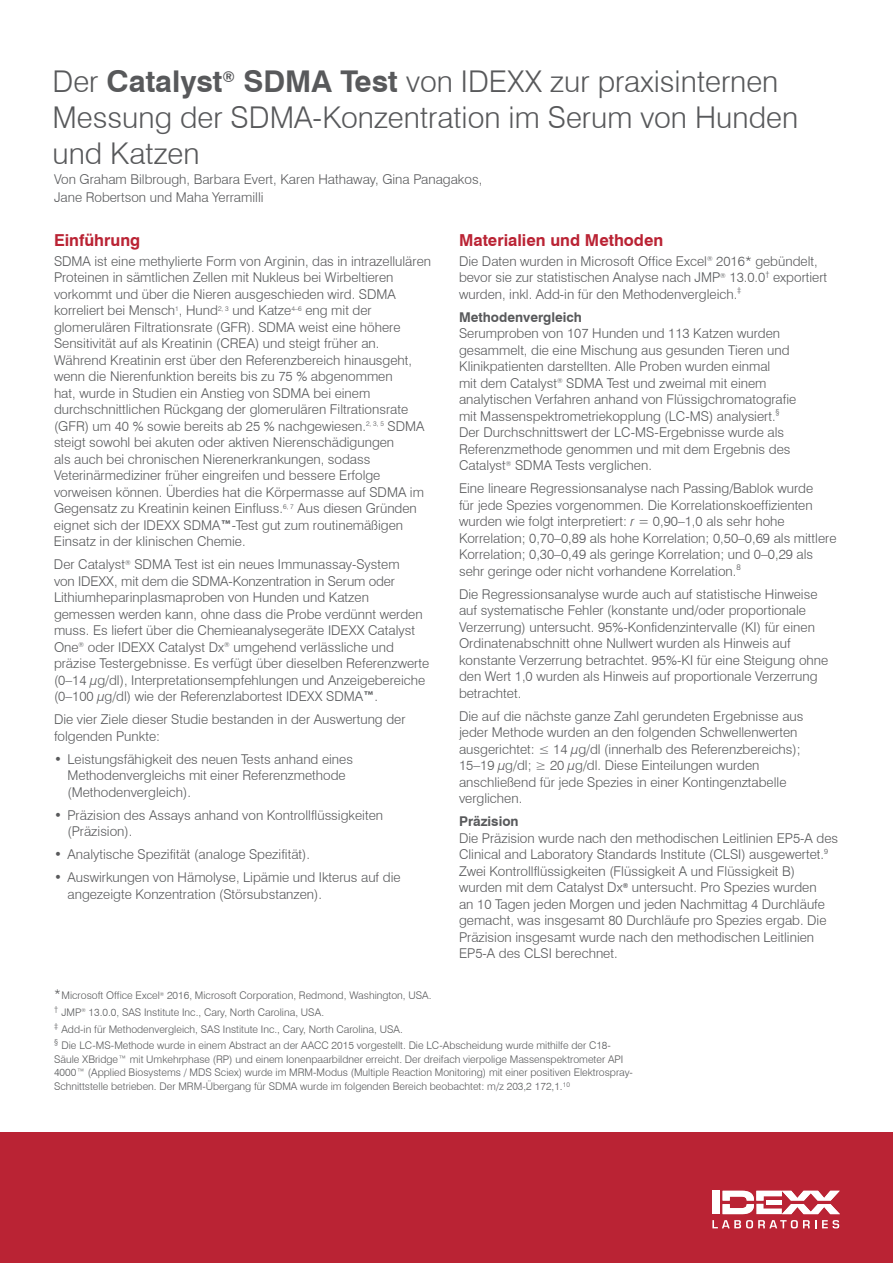
<style>
.page{position:relative;width:893px;height:1263px;background:#fff}
.page>*{position:absolute;margin:0;border:0;box-sizing:border-box;transform-origin:0 0}
.t1{font:300 30px/36px "Swiss 721 BT";color:#58595b}
.t2{font:700 16.5px "Swiss 721 BT";color:#ba2334}
.t3{font:300 13.5px/16.5px "Swiss 721 BT";color:#58595b}
.t4{font:700 13.5px "Swiss 721 BT";color:#58595b}
.t5{font:300 10.5px/16.8px "Swiss 721 BT";color:#58595b}
.s1{font-weight:700}
.s2{font-style:italic}
.s3{font-size:13.5px}
</style>
<div class="page">
<div style="left:0;top:1132px;width:893px;height:131px;background:#ba2334"></div>
<div style="left:712px;top:1191px;width:8px;height:23px;background:#fff"></div>
<svg style="left:712px;top:1220px;width:127px;height:8px"></svg>
<svg style="left:723px;top:1191px;width:117px;height:23px"></svg>
<h1 class="t1" style="left:52px;top:63px;width:747px">Der <span class="s1">Catalyst</span><sup>®</sup> <span class="s1">SDMA Test</span> von IDEXX zur praxisinternen<br>Messung der SDMA-Konzentration im Serum von Hunden und Katzen</h1>
<p class="t3" style="left:54px;top:171px;width:430px;line-height:18px">Von Graham Bilbrough, Barbara Evert, Karen Hathaway, Gina Panagakos,<br>Jane Robertson und Maha Yerramilli</p>
<p class="t2" style="left:54px;top:230px;width:88px">Einführung</p>
<p class="t3" style="left:54px;top:253px;width:379px">SDMA ist eine methylierte Form von Arginin, das in intrazellulären Proteinen in sämtlichen Zellen mit Nukleus bei Wirbeltieren vorkommt und über die Nieren ausgeschieden wird. SDMA korreliert bei Mensch<sup>1</sup>, Hund<sup>2,</sup> <sup>3</sup> und Katze<sup>4–6</sup> eng mit der glomerulären Filtrationsrate (GFR). SDMA weist eine höhere Sensitivität auf als Kreatinin (CREA) und steigt früher an.<br>Während Kreatinin erst über den Referenzbereich hinausgeht, wenn die Nierenfunktion bereits bis zu 75 % abgenommen<br>hat, wurde in Studien ein Anstieg von SDMA bei einem durchschnittlichen Rückgang der glomerulären Filtrationsrate (GFR) um 40 % sowie bereits ab 25 % nachgewiesen.<sup>2,</sup> <sup>3,</sup> <sup>5</sup> SDMA steigt sowohl bei akuten oder aktiven Nierenschädigungen<br>als auch bei chronischen Nierenerkrankungen, sodass Veterinärmediziner früher eingreifen und bessere Erfolge vorweisen können. Überdies hat die Körpermasse auf SDMA im Gegensatz zu Kreatinin keinen Einfluss.<sup>6,</sup> <sup>7</sup> Aus diesen Gründen eignet sich der IDEXX SDMA<span class="s1">™</span>-Test gut zum routinemäßigen Einsatz in der klinischen Chemie.</p>
<p class="t3" style="left:54px;top:556px;width:377px">Der Catalyst<sup>®</sup> SDMA Test ist ein neues Immunassay-System<br>von IDEXX, mit dem die SDMA-Konzentration in Serum oder Lithiumheparinplasmaproben von Hunden und Katzen gemessen werden kann, ohne dass die Probe verdünnt werden muss. Es liefert über die Chemieanalysegeräte IDEXX Catalyst One<sup>®</sup> oder IDEXX Catalyst Dx<sup>®</sup> umgehend verlässliche und präzise Testergebnisse. Es verfügt über dieselben Referenzwerte (0–14 µg/dl), Interpretationsempfehlungen und Anzeigebereiche (0–100 µg/dl) wie der Referenzlabortest IDEXX SDMA<span class="s1">™</span>.</p>
<p class="t3" style="left:54px;top:711px;width:353px">Die vier Ziele dieser Studie bestanden in der Auswertung der folgenden Punkte:</p>
<p class="t3" style="left:68px;top:750px;width:287px;text-indent:-14px">• Leistungsfähigkeit des neuen Tests anhand eines<br>Methodenvergleichs mit einer Referenzmethode (Methodenvergleich).</p>
<p class="t3" style="left:68px;top:806px;width:317px;text-indent:-14px">• Präzision des Assays anhand von Kontrollflüssigkeiten (Präzision).</p>
<p class="t3" style="left:54px;top:846px;width:258px">• Analytische Spezifität (analoge Spezifität).</p>
<p class="t3" style="left:68px;top:869px;width:335px;text-indent:-14px">• Auswirkungen von Hämolyse, Lipämie und Ikterus auf die angezeigte Konzentration (Störsubstanzen).</p>
<p class="t2" style="left:459px;top:230px;width:206px">Materialien und Methoden</p>
<p class="t3" style="left:459px;top:253px;width:370px">Die Daten wurden in Microsoft Office Excel<sup>®</sup> 2016* gebündelt, bevor sie zur statistischen Analyse nach JMP<sup>®</sup> 13.0.0<sup>†</sup> exportiert wurden, inkl. Add-in für den Methodenvergleich.<sup>‡</sup></p>
<p class="t4" style="left:459px;top:309px;width:125px">Methodenvergleich</p>
<p class="t3" style="left:459px;top:325px;width:339px">Serumproben von 107 Hunden und 113 Katzen wurden gesammelt, die eine Mischung aus gesunden Tieren und Klinikpatienten darstellten. Alle Proben wurden einmal<br>mit dem Catalyst<sup>®</sup> SDMA Test und zweimal mit einem analytischen Verfahren anhand von Flüssigchromatografie mit Massenspektrometriekopplung (LC-MS) analysiert.<sup>§ </sup>Der Durchschnittswert der LC-MS-Ergebnisse wurde als Referenzmethode genommen und mit dem Ergebnis des Catalyst<sup>®</sup> SDMA Tests verglichen.</p>
<p class="t3" style="left:459px;top:480px;width:379px">Eine lineare Regressionsanalyse nach Passing/Bablok wurde<br>für jede Spezies vorgenommen. Die Korrelationskoeffizienten wurden wie folgt interpretiert: <span class="s2">r</span> = 0,90–1,0 als sehr hohe Korrelation; 0,70–0,89 als hohe Korrelation; 0,50–0,69 als mittlere Korrelation; 0,30–0,49 als geringe Korrelation; und 0–0,29 als sehr geringe oder nicht vorhandene Korrelation.<sup>8</sup></p>
<p class="t3" style="left:459px;top:585px;width:371px">Die Regressionsanalyse wurde auch auf statistische Hinweise auf systematische Fehler (konstante und/oder proportionale Verzerrung) untersucht. 95%-Konfidenzintervalle (KI) für einen Ordinatenabschnitt ohne Nullwert wurden als Hinweis auf konstante Verzerrung betrachtet. 95%-KI für eine Steigung ohne den Wert 1,0 wurden als Hinweis auf proportionale Verzerrung betrachtet.</p>
<p class="t3" style="left:459px;top:707px;width:346px">Die auf die nächste ganze Zahl gerundeten Ergebnisse aus jeder Methode wurden an den folgenden Schwellenwerten ausgerichtet: ≤ 14 µg/dl (innerhalb des Referenzbereichs); 15–19 µg/dl; ≥ 20 µg/dl. Diese Einteilungen wurden anschließend für jede Spezies in einer Kontingenztabelle verglichen.</p>
<p class="t4" style="left:459px;top:813px;width:61px">Präzision</p>
<p class="t3" style="left:459px;top:829px;width:381px">Die Präzision wurde nach den methodischen Leitlinien EP5-A des Clinical and Laboratory Standards Institute (CLSI) ausgewertet.<sup>9<br></sup>Zwei Kontrollflüssigkeiten (Flüssigkeit A und Flüssigkeit B) wurden mit dem Catalyst Dx<sup>®</sup> untersucht. Pro Spezies wurden<br>an 10 Tagen jeden Morgen und jeden Nachmittag 4 Durchläufe gemacht, was insgesamt 80 Durchläufe pro Spezies ergab. Die Präzision insgesamt wurde nach den methodischen Leitlinien EP5-A des CLSI berechnet.</p>
<p class="t5" style="left:54px;top:987px;width:558px"><span class="s3">*</span>Microsoft Office Excel<sup>®</sup> 2016, Microsoft Corporation, Redmond, Washington, USA.<br><sup>†</sup> JMP<sup>®</sup> 13.0.0, SAS Institute Inc., Cary, North Carolina, USA.<br><sup>‡</sup> Add-in für Methodenvergleich, SAS Institute Inc., Cary, North Carolina, USA.<br><sup>§</sup> Die LC-MS-Methode wurde in einem Abstract an der AACC 2015 vorgestellt. Die LC-Abscheidung wurde mithilfe der C18-</p>
<p class="t5" style="left:54px;top:1052px;width:581px;line-height:13.5px">Säule XBridge™ mit Umkehrphase (RP) und einem Ionenpaarbildner erreicht. Der dreifach vierpolige Massenspektrometer API<br>4000™ (Applied Biosystems / MDS Sciex) wurde im MRM-Modus (Multiple Reaction Monitoring) mit einer positiven Elektrospray-<br>Schnittstelle betrieben. Der MRM-Übergang für SDMA wurde im folgenden Bereich beobachtet: m/z 203,2 172,1.<sup>10</sup></p>
</div>
